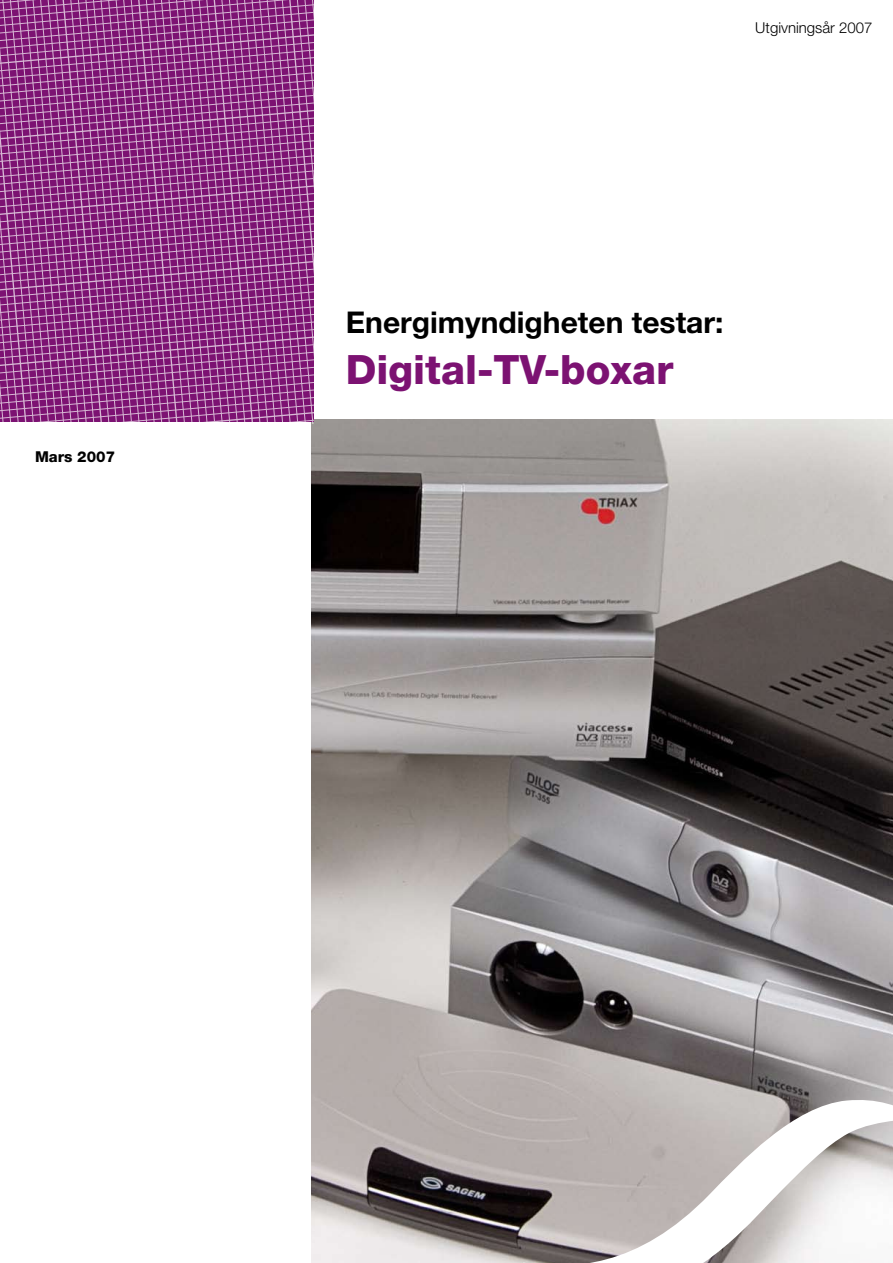
<style>
.page{position:relative;width:893px;height:1263px;background:#fff}
.page>*{position:absolute;margin:0;border:0;box-sizing:border-box;transform-origin:0 0}
.t1{font:800 40.5px "Helvetica Neue";color:#7c1272}
.t2{font:700 30px "Helvetica Neue";color:#000}
.t3{font:300 15px "Helvetica Neue LT Std";color:#000}
.t4{font:800 15px "Helvetica Neue";color:#000}
</style>
<div class="page">
<img style="left:312px;top:420px;width:581px;height:843px">
<svg style="left:0;top:0;width:313px;height:423px"></svg>
<svg style="left:523px;top:1098px;width:370px;height:165px"></svg>
<p class="t4" style="left:35px;top:448px;width:82px">Mars 2007</p>
<p class="t3" style="left:755px;top:22px;width:119px">Utgivningsår 2007</p>
<p class="t2" style="left:346px;top:303px;width:379px">Energimyndigheten testar:</p>
<h1 class="t1" style="left:346px;top:345px;width:329px">Digital-TV-boxar</h1>
</div>
